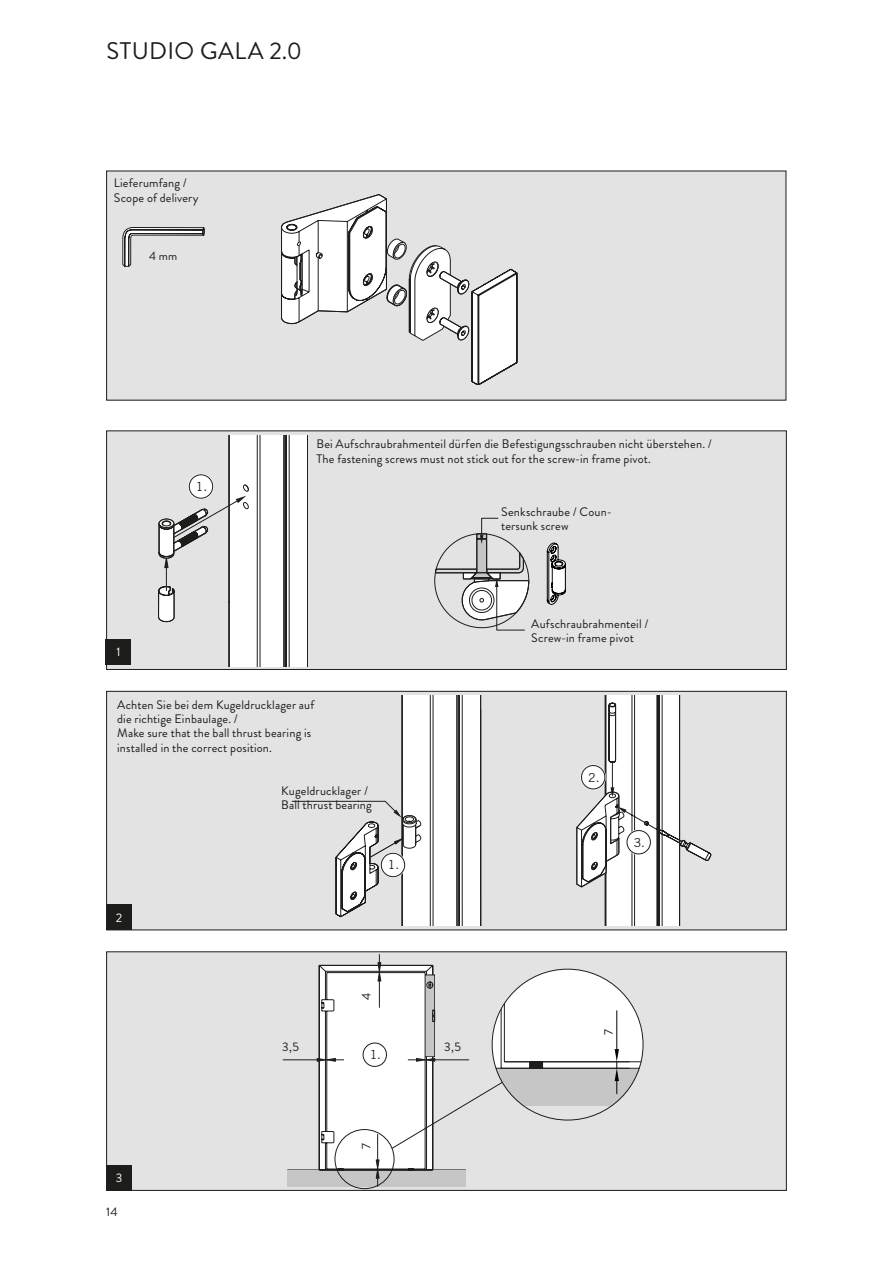
<style>
.page{position:relative;width:893px;height:1263px;background:#fff}
.page>*{position:absolute;margin:0;border:0;box-sizing:border-box;transform-origin:0 0}
.t1{font:24px "Brandon Grotesque";letter-spacing:.015em;color:#1d1d1b}
.t2{font:12.3px/14.2px "Brandon Grotesque";letter-spacing:.01em;color:#1d1d1b}
.t3{font:12.3px "Trade Gothic";color:#1d1d1b}
.t4{font:12.3px "Brandon Grotesque";color:#fff}
.t5{font:12px "Brandon Grotesque";color:#1d1d1b}
</style>
<div class="page">
<div style="left:107px;top:171px;width:679px;height:229px;background:#e3e3e3"></div>
<div style="left:107px;top:431px;width:679px;height:238px;background:#e3e3e3"></div>
<div style="left:106px;top:431px;width:681px;height:239px;border:1px solid #1d1d1b"></div>
<div style="left:107px;top:691px;width:679px;height:239px;background:#e3e3e3"></div>
<div style="left:106px;top:691px;width:681px;height:239px;border:1px solid #1d1d1b"></div>
<div style="left:106px;top:639px;width:25px;height:26px;background:#1d1d1b"></div>
<div style="left:107px;top:952px;width:679px;height:238px;background:#e3e3e3"></div>
<div style="left:106px;top:951px;width:681px;height:240px;border:1px solid #1d1d1b"></div>
<svg style="left:281px;top:194px;width:236px;height:191px"></svg>
<svg style="left:122px;top:227px;width:83px;height:40px"></svg>
<svg style="left:291px;top:696px;width:190px;height:229px"></svg>
<div style="left:106px;top:905px;width:26px;height:25px;background:#1d1d1b"></div>
<div style="left:106px;top:1165px;width:26px;height:26px;background:#1d1d1b"></div>
<svg style="left:158px;top:435px;width:150px;height:232px"></svg>
<svg style="left:434px;top:518px;width:96px;height:112px"></svg>
<svg style="left:546px;top:542px;width:20px;height:63px"></svg>
<svg style="left:576px;top:696px;width:135px;height:229px"></svg>
<div style="left:287px;top:1170px;width:179px;height:16px;background:#c6c6c6"></div>
<hr style="left:283px;top:1059px;width:34px;height:1px;background:#1d1d1b">
<div style="left:188px;top:474px;width:26px;height:25px;border:2px solid #fff;border-radius:50%"></div>
<div style="left:189px;top:475px;width:24px;height:23px;background:#fff;border-radius:50%"></div>
<div style="left:189px;top:474px;width:24px;height:25px;border:1px solid #1d1d1b;border-radius:50%"></div>
<div style="left:380px;top:852px;width:26px;height:26px;border:2px solid #fff;border-radius:50%"></div>
<div style="left:381px;top:853px;width:24px;height:24px;background:#fff;border-radius:50%"></div>
<div style="left:381px;top:853px;width:24px;height:24px;border:1px solid #1d1d1b;border-radius:50%"></div>
<div style="left:580px;top:764px;width:26px;height:26px;border:2px solid #fff;border-radius:50%"></div>
<div style="left:581px;top:765px;width:24px;height:24px;background:#fff;border-radius:50%"></div>
<div style="left:581px;top:765px;width:24px;height:24px;border:1px solid #1d1d1b;border-radius:50%"></div>
<div style="left:626px;top:829px;width:25px;height:26px;border:2px solid #fff;border-radius:50%"></div>
<div style="left:627px;top:830px;width:23px;height:24px;background:#fff;border-radius:50%"></div>
<div style="left:627px;top:830px;width:24px;height:24px;border:1px solid #1d1d1b;border-radius:50%"></div>
<svg style="left:317px;top:954px;width:326px;height:233px"></svg>
<h1 class="t1" style="left:106px;top:35px;width:197px">STUDIO GALA 2.0</h1>
<p class="t2" style="left:114px;top:176px;width:86px">Lieferumfang /<br>Scope of delivery</p>
<p class="t5" style="left:149px;top:247px;width:30px">4 mm</p>
<p class="t4" style="left:116px;top:643px;width:6px">1</p>
<p class="t3" style="left:196px;top:479px;width:13px">1.</p>
<p class="t2" style="left:316px;top:437px;width:397px">Bei Aufschraubrahmenteil dürfen die Befestigungsschrauben nicht überstehen. /<br>The fastening screws must not stick out for the screw-in frame pivot.</p>
<p class="t2" style="left:501px;top:505px;width:112px">Senkschraube / Coun&shy;tersunk screw</p>
<p class="t2" style="left:531px;top:617px;width:119px">Aufschraubrahmenteil /<br>Screw-in frame pivot</p>
<p class="t2" style="left:117px;top:698px;width:199px">Achten Sie bei dem Kugeldrucklager auf die richtige Einbaulage. /<br>Make sure that the ball thrust bearing is installed in the correct position.</p>
<p class="t4" style="left:116px;top:909px;width:8px">2</p>
<p class="t4" style="left:116px;top:1169px;width:8px">3</p>
<p class="t2" style="left:106px;top:1204px;width:13px">14</p>
<p class="t2" style="left:281px;top:784px;width:92px">Kugeldrucklager /<br>Ball thrust bearing</p>
<p class="t3" style="left:388px;top:858px;width:13px">1.</p>
<p class="t2" style="left:359px;top:1000px;width:9px;rotate:-90deg">4</p>
<p class="t2" style="left:282px;top:1039px;width:18px">3,5</p>
<p class="t2" style="left:444px;top:1039px;width:18px">3,5</p>
<p class="t3" style="left:370px;top:1048px;width:13px">1.</p>
<p class="t2" style="left:359px;top:1149px;width:7px;rotate:-90deg">7</p>
<p class="t3" style="left:588px;top:770px;width:13px">2.</p>
<p class="t3" style="left:634px;top:835px;width:13px">3.</p>
<p class="t2" style="left:601px;top:1035px;width:7px;rotate:-90deg">7</p>
</div>
